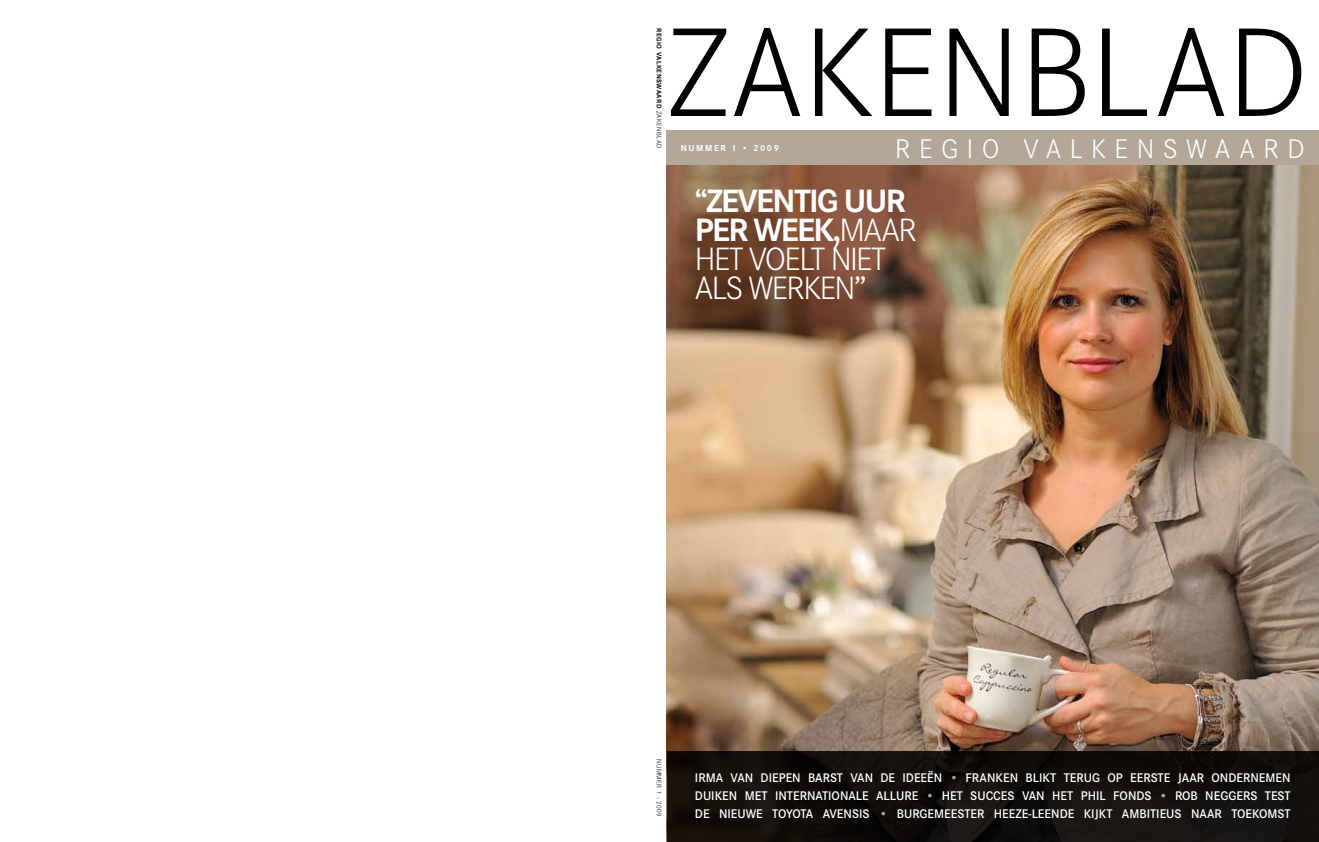
<style>
.page{position:relative;width:1319px;height:842px;background:#fff}
.page>*{position:absolute;margin:0;border:0;box-sizing:border-box;transform-origin:0 0}
.t1{font:300 131px "Corporate S";color:#000}
.t2{font:300 33.5px/28.7px "Corporate S";letter-spacing:-.05em;color:#fff}
.t3{font:300 28px "Corporate S";letter-spacing:.3em;color:#fff}
.t4{font:600 13px/18px "Corporate S";color:#fff;text-align:justify}
.t5{font:700 9px "Corporate S";letter-spacing:.18em;color:#fff}
.t6{font:700 7px "Corporate S";letter-spacing:.06em;color:#000}
.t7{font:300 7px "Corporate S";letter-spacing:.06em;color:#000}
.s1{font-weight:300}
.s2{font-weight:700}
.s3{color:#b3a79a}
</style>
<div class="page">
<img style="left:666px;top:164px;width:652px;height:587px">
<div style="left:666px;top:130px;width:652px;height:34px;background:#b3a79a"></div>
<div style="left:666px;top:751px;width:652px;height:91px;background:#130f0c"></div>
<p class="t6" style="left:663px;top:28px;width:121px;rotate:90deg">Regio Valkenswaard <span class="s1">ZAKENBLAD</span></p>
<h1 class="t1" style="left:666px;top:1px;width:643px">ZAKENBLAD</h1>
<p class="t5" style="left:680px;top:143px;width:100px">NUMMER 1 • 2009</p>
<h3 class="t3" style="left:895px;top:133px;width:173px">RE GIO VALKEN</h3>
<h3 class="t3" style="left:1162px;top:133px;width:139px">SWAA RD</h3>
<h2 class="t2" style="left:694px;top:187px;width:219px"><span class="s2">“ZEVENTIG UUR<br>PER WEEK,</span>MAAR<br>HET VOELT NI ET<br>ALS WERKEN”</h2>
<p class="t7" style="left:663px;top:759px;width:59px;rotate:90deg">NUMMER 1 - 2009</p>
<p class="t4" style="left:694px;top:769px;width:597px">IRMA VAN DI EPEN BARST VAN DE IDEEËN <span class="s3">•</span> FRANKEN BLI KT TERUG OP EERSTE JAAR ONDERNEMEN DUI KEN MET I NTERNATIONALE ALLURE <span class="s3">•</span> HET SUCCES VAN H ET PHI L FONDS <span class="s3">•</span> ROB N EGGERS TEST DE NI EUWE TOYOTA AVENSIS <span class="s3">•</span> BURGEMEESTER HEEZE-LEENDE KIJKT AMBITI EUS NAAR TOEKOMST</p>
</div>
